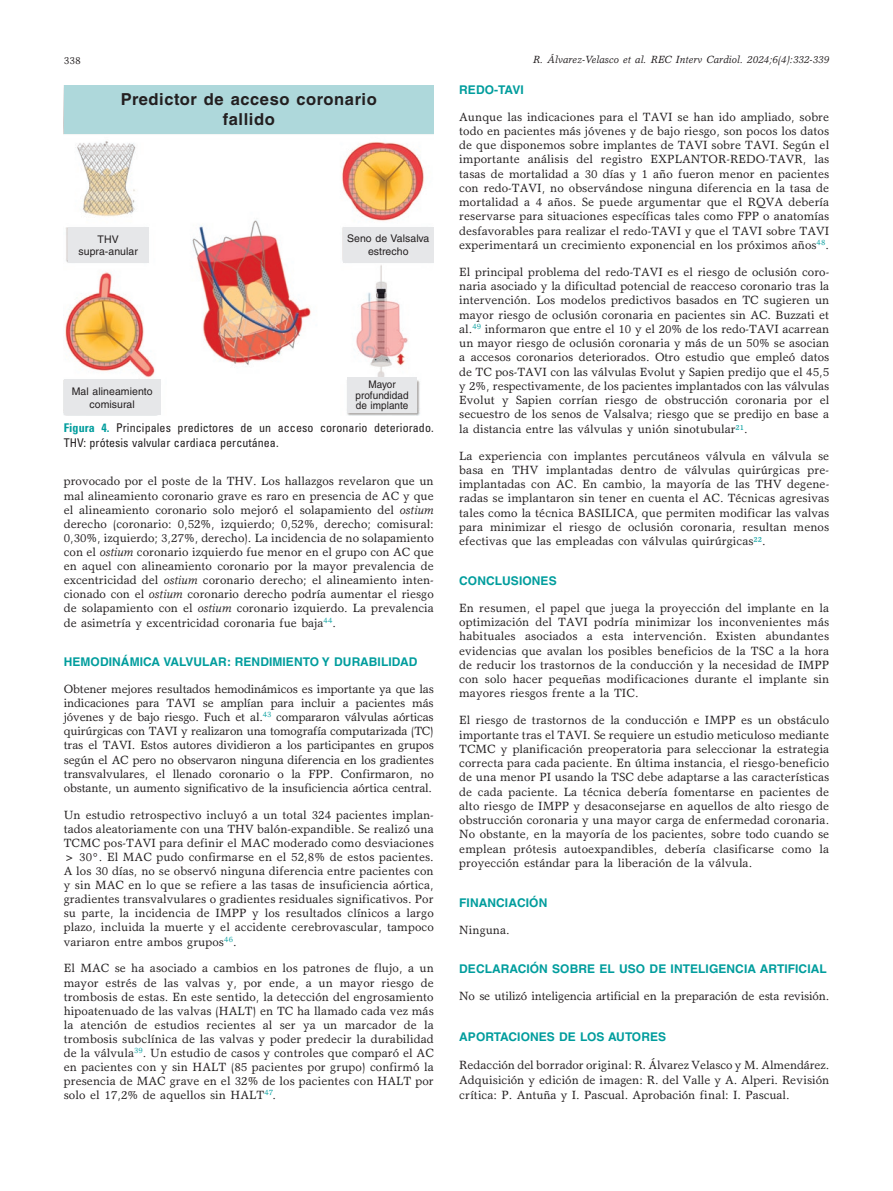
<style>
.page{position:relative;width:893px;height:1191px;background:#fff}
.page>*{position:absolute;margin:0;border:0;box-sizing:border-box;transform-origin:0 0}
.t1{font:700 16.5px/19.8px "Helvetica LT Std";letter-spacing:.035em;color:#231f20;text-align:center}
.t2{font:12px/14.2px "Garth Graphic Std";letter-spacing:.005em;color:#231f20;text-align:justify}
.t3{font:700 12px "Helvetica LT Std";letter-spacing:.005em;color:#009d9d}
.t4{font:condensed 12px/15px "Univers LT Std";letter-spacing:.01em;color:#231f20}
.t5{font:12px "Garth Graphic Std";letter-spacing:-.015em;color:#231f20}
.t6{font:10.5px/12.6px "Helvetica LT Std";letter-spacing:.005em;color:#231f20;text-align:center}
.t7{font:italic 10.5px "Garth Graphic Std";letter-spacing:.005em;color:#231f20}
.t8{font:10.5px/10.5px "Helvetica LT Std";letter-spacing:.005em;color:#231f20;text-align:center;scale:.95 1}
.t9{font:10.5px "Garth Graphic Std";color:#231f20}
.s1{font-weight:700;color:#009d9d}
.s2{font-style:italic}
.s3{color:#009d9d}
</style>
<div class="page">
<img style="left:64px;top:133px;width:370px;height:282px">
<div style="left:68px;top:227px;width:80px;height:36px;background:#e6e7e9"></div>
<div style="left:64px;top:379px;width:97px;height:36px;background:#e6e7e9"></div>
<div style="left:347px;top:377px;width:70px;height:36px;background:#e6e7e9"></div>
<div style="left:64px;top:85px;width:370px;height:48px;background:#aed8db"></div>
<div style="left:343px;top:227px;width:91px;height:36px;background:#e6e7e9"></div>
<p class="t9" style="left:64px;top:54px;width:19px">338</p>
<p class="t7" style="left:533px;top:53px;width:298px">R. Álvarez-Velasco et al. REC Interv Cardiol. 2024;6(4):332-339</p>
<h1 class="t1" style="left:121px;top:89px;width:257px">Predictor de acceso coronario fallido</h1>
<p class="t6" style="left:78px;top:233px;width:61px">THV supra-anular</p>
<p class="t6" style="left:347px;top:232px;width:84px">Seno de Valsalva estrecho</p>
<p class="t6" style="left:72px;top:385px;width:82px">Mal alineamiento comisural</p>
<p class="t8" style="left:356px;top:379px;width:57px">Mayor profundidad de implante</p>
<p class="t4" style="left:64px;top:420px;width:372px"><span class="s1">Figura 4.</span> Principales predictores de un acceso coronario deteriorado.<br>THV: prótesis valvular cardiaca percutánea.</p>
<p class="t2" style="left:64px;top:474px;width:372px">provocado por el poste de la THV. Los hallazgos revelaron que un mal alineamiento coronario grave es raro en presencia de AC y que el alineamiento coronario solo mejoró el solapamiento del <span class="s2">ostium </span>derecho (coronario: 0,52%, izquierdo; 0,52%, derecho; comisural:<br>0,30%, izquierdo; 3,27%, derecho). La incidencia de no solapamiento con el <span class="s2">ostium</span> coronario izquierdo fue menor en el grupo con AC que en aquel con alineamiento coronario por la mayor prevalencia de excentricidad del <span class="s2">ostium</span> coronario derecho; el alineamiento inten&shy;cionado con el <span class="s2">ostium</span> coronario derecho podría aumentar el riesgo de solapamiento con el <span class="s2">ostium</span> coronario izquierdo. La prevalencia de asimetría y excentricidad coronaria fue baja<sup>44</sup>.</p>
<p class="t3" style="left:64px;top:654px;width:355px">HEMODINÁMICA VALVULAR: RENDIMIENTO Y DURABILIDAD</p>
<p class="t2" style="left:64px;top:681px;width:372px">Obtener mejores resultados hemodinámicos es importante ya que las indicaciones para TAVI se amplían para incluir a pacientes más jóvenes y de bajo riesgo. Fuch et al.<sup>43</sup> compararon válvulas aórticas quirúrgicas con TAVI y realizaron una tomografía computarizada (TC) tras el TAVI. Estos autores dividieron a los participantes en grupos según el AC pero no observaron ninguna diferencia en los gradientes transvalvulares, el llenado coronario o la FPP. Confirmaron, no obstante, un aumento significativo de la insuficiencia aórtica central.</p>
<p class="t2" style="left:64px;top:807px;width:372px">Un estudio retrospectivo incluyó a un total 324 pacientes implan&shy;tados aleatoriamente con una THV balón-expandible. Se realizó una TCMC pos-TAVI para definir el MAC moderado como desviaciones &gt; 30°. El MAC pudo confirmarse en el 52,8% de estos pacientes.<br>A los 30 días, no se observó ninguna diferencia entre pacientes con y sin MAC en lo que se refiere a las tasas de insuficiencia aórtica, gradientes transvalvulares o gradientes residuales significativos. Por su parte, la incidencia de IMPP y los resultados clínicos a largo plazo, incluida la muerte y el accidente cerebrovascular, tampoco variaron entre ambos grupos<sup>46</sup>.</p>
<p class="t2" style="left:64px;top:961px;width:372px">El MAC se ha asociado a cambios en los patrones de flujo, a un mayor estrés de las valvas y, por ende, a un mayor riesgo de trombosis de estas. En este sentido, la detección del engrosamiento hipoatenuado de las valvas (HALT) en TC ha llamado cada vez más la atención de estudios recientes al ser ya un marcador de la trombosis subclínica de las valvas y poder predecir la durabilidad de la válvula<sup>39</sup>. Un estudio de casos y controles que comparó el AC en pacientes con y sin HALT (85 pacientes por grupo) confirmó la presencia de MAC grave en el 32% de los pacientes con HALT por solo el 17,2% de aquellos sin HALT<sup>47</sup>.</p>
<p class="t3" style="left:459px;top:82px;width:66px">REDO-TAVI</p>
<p class="t2" style="left:459px;top:109px;width:371px">Aunque las indicaciones para el TAVI se han ido ampliado, sobre todo en pacientes más jóvenes y de bajo riesgo, son pocos los datos de que disponemos sobre implantes de TAVI sobre TAVI. Según el importante análisis del registro EXPLANTOR-REDO-TAVR, las tasas de mortalidad a 30 días y 1 año fueron menor en pacientes con redo-TAVI, no observándose ninguna diferencia en la tasa de mortalidad a 4 años. Se puede argumentar que el RQVA debería reservarse para situaciones específicas tales como FPP o anatomías desfavorables para realizar el redo-TAVI y que el TAVI sobre TAVI experimentará un crecimiento exponencial en los próximos años<sup>48</sup>.</p>
<p class="t2" style="left:459px;top:264px;width:372px">El principal problema del redo-TAVI es el riesgo de oclusión coro&shy;naria asociado y la dificultad potencial de reacceso coronario tras la intervención. Los modelos predictivos basados en TC sugieren un mayor riesgo de oclusión coronaria en pacientes sin AC. Buzzati et al.<sup>49</sup> informaron que entre el 10 y el 20% de los redo-TAVI acarrean un mayor riesgo de oclusión coronaria y más de un 50% se asocian a accesos coronarios deteriorados. Otro estudio que empleó datos de TC pos-TAVI con las válvulas Evolut y Sapien predijo que el 45,5 y 2%, respectivamente, de los pacientes implantados con las válvulas Evolut y Sapien corrían riesgo de obstrucción coronaria por el secuestro de los senos de Valsalva; riesgo que se predijo en base a la distancia entre las válvulas y unión sinotubular<span class="s3">²¹</span>.</p>
<p class="t2" style="left:459px;top:448px;width:372px">La experiencia con implantes percutáneos válvula en válvula se basa en THV implantadas dentro de válvulas quirúrgicas pre&shy;implantadas con AC. En cambio, la mayoría de las THV degene&shy;radas se implantaron sin tener en cuenta el AC. Técnicas agresivas tales como la técnica BASILICA, que permiten modificar las valvas para minimizar el riesgo de oclusión coronaria, resultan menos efectivas que las empleadas con válvulas quirúrgicas<span class="s3">²²</span>.</p>
<p class="t3" style="left:459px;top:573px;width:99px">CONCLUSIONES</p>
<p class="t2" style="left:459px;top:600px;width:371px">En resumen, el papel que juega la proyección del implante en la optimización del TAVI podría minimizar los inconvenientes más habituales asociados a esta intervención. Existen abundantes evidencias que avalan los posibles beneficios de la TSC a la hora de reducir los trastornos de la conducción y la necesidad de IMPP con solo hacer pequeñas modificaciones durante el implante sin mayores riesgos frente a la TIC.</p>
<p class="t2" style="left:459px;top:713px;width:372px">El riesgo de trastornos de la conducción e IMPP es un obstáculo importante tras el TAVI. Se requiere un estudio meticuloso mediante TCMC y planificación preoperatoria para seleccionar la estrategia correcta para cada paciente. En última instancia, el riesgo-beneficio de una menor PI usando la TSC debe adaptarse a las características de cada paciente. La técnica debería fomentarse en pacientes de alto riesgo de IMPP y desaconsejarse en aquellos de alto riesgo de obstrucción coronaria y una mayor carga de enfermedad coronaria.<br>No obstante, en la mayoría de los pacientes, sobre todo cuando se emplean prótesis autoexpandibles, debería clasificarse como la proyección estándar para la liberación de la válvula.</p>
<p class="t3" style="left:459px;top:895px;width:90px">FINANCIACIÓN</p>
<p class="t2" style="left:459px;top:922px;width:52px">Ninguna.</p>
<p class="t3" style="left:459px;top:962px;width:369px">DECLARACIÓN SOBRE EL USO DE INTELIGENCIA ARTIFICIAL</p>
<p class="t5" style="left:459px;top:989px;width:372px">No se utilizó inteligencia artificial en la preparación de esta revisión.</p>
<p class="t3" style="left:459px;top:1029px;width:208px">APORTACIONES DE LOS AUTORES</p>
<p class="t2" style="left:459px;top:1057px;width:372px;line-height:15.1px">Redacción del borrador original: R. Álvarez Velasco y M. Almendárez.<br>Adquisición y edición de imagen: R. del Valle y A. Alperi. Revisión crítica: P. Antuña y I. Pascual. Aprobación final: I. Pascual.</p>
</div>
